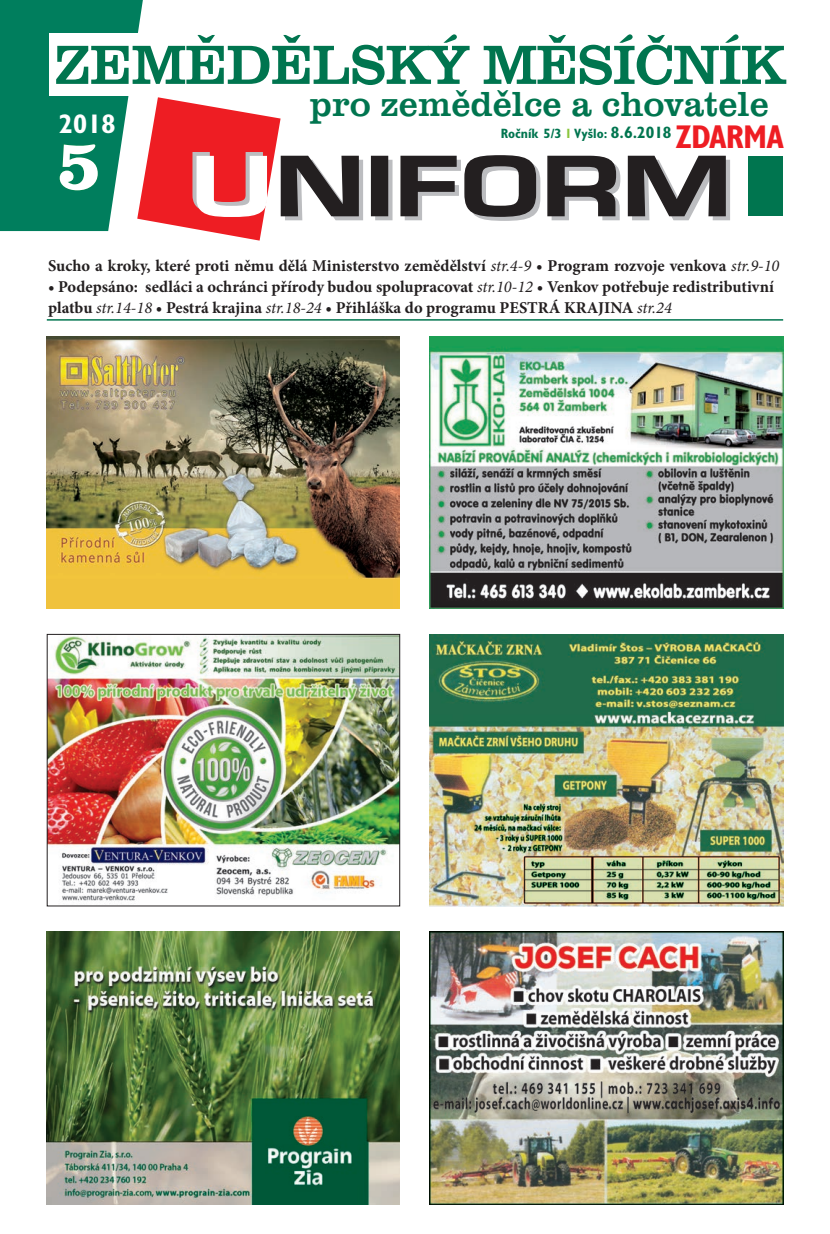
<style>
.page{position:relative;width:830px;height:1234px;background:#fff}
.page>*{position:absolute;margin:0;border:0;box-sizing:border-box;transform-origin:0 0}
.t1{font:700 72px "Clarendon URWTOT";color:#fff}
.t2{font:57px "URW Clarendon TCE";letter-spacing:-.025em;color:#00754f}
.t3{font:36px "Clarendon URWTOT";color:#00754f}
.t4{font:700 condensed 27px "Gill Sans CE";color:#fff}
.t5{font:700 16.5px/21px "Minion Pro";color:#231f20}
.t6{font:700 condensed 13.5px "Gill Sans CE";color:#00754f}
.s1{color:#8bc63e}
.s2{font-size:16.5px}
.s3{font-size:33px;color:#ee1d23}
.s4{font-weight:400;font-style:italic}
</style>
<div class="page">
<hr style="left:47px;top:319px;width:735px;height:1px;background:#00754f">
<svg style="left:377px;top:162px;width:13px;height:56px"></svg>
<div style="left:375px;top:160px;width:17px;height:60px;border:1px solid #bcbdc0"></div>
<div style="left:371px;top:156px;width:16px;height:59px;background:#231f20"></div>
<div style="left:371px;top:156px;width:17px;height:60px;border:1px solid #231f20"></div>
<svg style="left:400px;top:155px;width:220px;height:66px"></svg>
<svg style="left:627px;top:155px;width:103px;height:66px"></svg>
<div style="left:748px;top:156px;width:34px;height:60px;background:#00754f"></div>
<svg style="left:0;top:0;width:363px;height:240px"></svg>
<img style="left:47px;top:336px;width:353px;height:272px">
<img style="left:429px;top:931px;width:353px;height:272px">
<img style="left:429px;top:634px;width:353px;height:272px">
<img style="left:429px;top:336px;width:353px;height:272px">
<img style="left:47px;top:931px;width:353px;height:272px">
<img style="left:49px;top:636px;width:349px;height:265px">
<div style="left:47px;top:634px;width:353px;height:272px;border:1px solid #231f20"></div>
<h2 class="t2" style="left:54px;top:31px;width:731px">ZEMĚDĚLSKÝ MĚSÍČNÍK</h2>
<h3 class="t4" style="left:59px;top:108px;width:58px">2018</h3>
<h1 class="t1" style="left:56px;top:122px;width:47px">5</h1>
<h3 class="t3" style="left:309px;top:82px;width:460px">pro zemědělce a chovatele</h3>
<p class="t6" style="left:500px;top:125px;width:285px">Ročník 5/3 <span class="s1">I</span> Vyšlo: <span class="s2">8.6.2018</span> <span class="s3">ZDARMA</span></p>
<p class="t5" style="left:48px;top:255px;width:732px">Sucho a kroky, které proti němu dělá Ministerstvo zemědělství <span class="s4">str.4-9</span> • Program rozvoje venkova <span class="s4">str.9-10</span></p>
<p class="t5" style="left:48px;top:276px;width:727px">• Podepsáno: sedláci a ochránci přírody budou spolupracovat <span class="s4">str.10-12</span> • Venkov potřebuje redistributivní platbu <span class="s4">str.14-18</span> • Pestrá krajina <span class="s4">str.18-24</span> • Přihláška do programu PESTRÁ KRAJINA <span class="s4">str.24</span></p>
</div>
